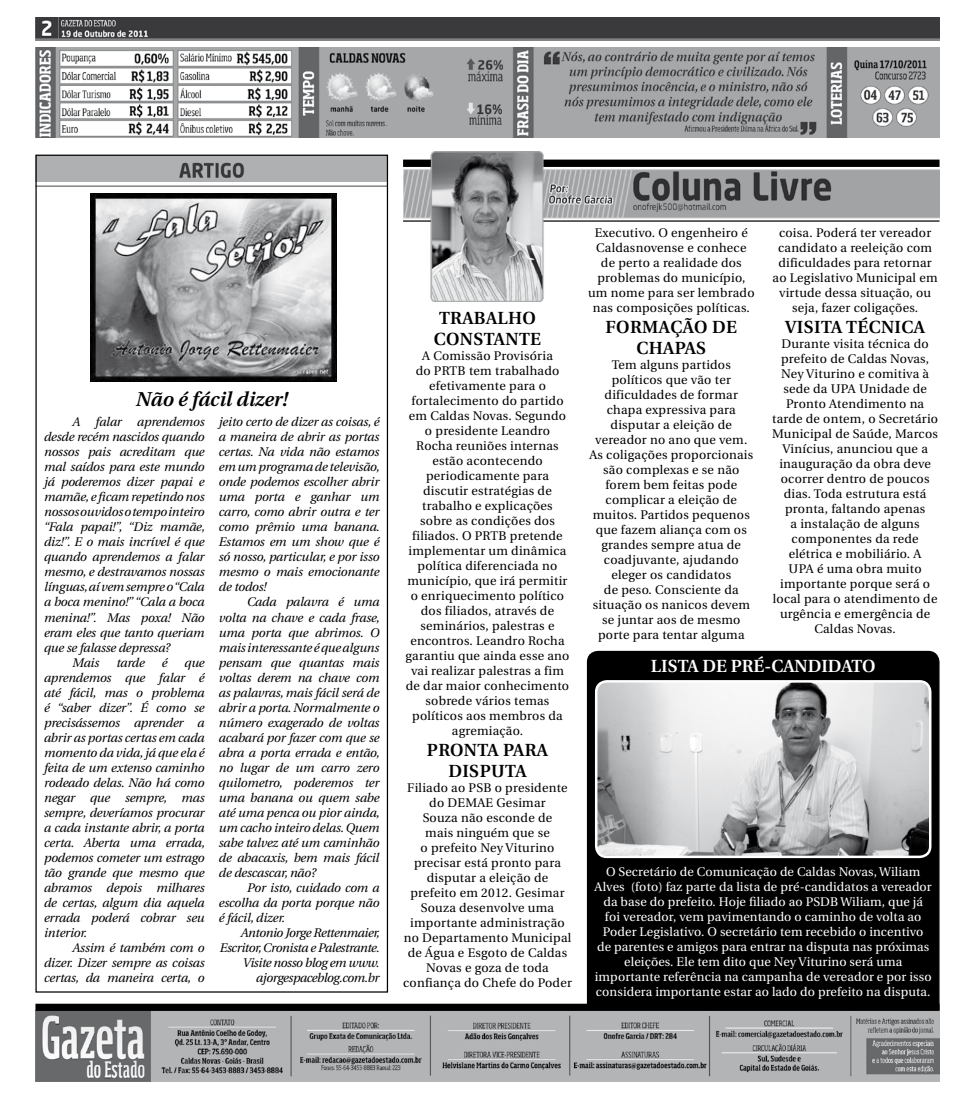
<style>
.page{position:relative;width:975px;height:1099px;background:#fff}
.page>*{position:absolute;margin:0;border:0;box-sizing:border-box;transform-origin:0 0}
.t1{font:italic 600 20px "Utopia";color:#000}
.t2{font:600 17.5px/21px "Utopia";letter-spacing:.02em;color:#000;text-align:center}
.t3{font:600 17.5px "Utopia";color:#fff}
.t4{font:12.5px/15px "Utopia";letter-spacing:.02em;color:#000;text-align:center}
.t5{font:italic 12.5px/15px "Utopia";letter-spacing:-.01em;color:#000;text-align:justify}
.t6{font:12.5px/15px "Utopia";letter-spacing:.01em;color:#fff;text-align:center}
.t7{font:italic 12.5px/15px "Utopia";letter-spacing:-.03em;color:#000;text-align:right}
</style>
<div class="page">
<img style="left:403px;top:151px;width:536px;height:150px">
<div style="left:587px;top:651px;width:351px;height:389px;background:#000;border-radius:11px"></div>
<img style="left:597px;top:681px;width:333px;height:175px">
<div style="left:595px;top:680px;width:336px;height:178px;border:2px solid #fff;border-radius:11px"></div>
<img style="left:35px;top:48px;width:904px;height:90px">
<img style="left:35px;top:1010px;width:904px;height:71px">
<div style="left:35px;top:1003px;width:904px;height:7px;background:#000"></div>
<img style="left:35px;top:18px;width:904px;height:22px">
<img style="left:37px;top:157px;width:349px;height:25px">
<hr style="left:35px;top:185px;width:352px;height:2px;background:#646567">
<img style="left:91px;top:193px;width:245px;height:188px">
<h1 class="t1" style="left:136px;top:388px;width:153px">Não é fácil dizer!</h1>
<p class="t5" style="left:72px;top:415px;width:134px">A falar aprendemos</p>
<p class="t5" style="left:44px;top:430px;width:162px">desde recém nascidos quando</p>
<p class="t5" style="left:44px;top:445px;width:162px">nossos pais acreditam que</p>
<p class="t5" style="left:44px;top:460px;width:162px">mal saídos para este mundo</p>
<p class="t5" style="left:44px;top:475px;width:162px">já poderemos dizer papai e</p>
<p class="t5" style="left:44px;top:490px;width:162px">mamãe, e ficam repetindo nos</p>
<p class="t5" style="left:44px;top:505px;width:162px">nossos ouvidos o tempo inteiro</p>
<p class="t5" style="left:44px;top:520px;width:162px">“Fala papai!”, “Diz mamãe,</p>
<p class="t5" style="left:44px;top:535px;width:162px">diz!”. E o mais incrível é que</p>
<p class="t5" style="left:44px;top:550px;width:162px">quando aprendemos a falar</p>
<p class="t5" style="left:44px;top:565px;width:162px">mesmo, e destravamos nossas</p>
<p class="t5" style="left:44px;top:580px;width:162px">línguas, aí vem sempre o “Cala</p>
<p class="t5" style="left:44px;top:595px;width:162px">a boca menino!” “Cala a boca</p>
<p class="t5" style="left:44px;top:610px;width:162px">menina!”. Mas poxa! Não</p>
<p class="t5" style="left:44px;top:625px;width:162px">eram eles que tanto queriam</p>
<p class="t5" style="left:44px;top:640px;width:128px">que se falasse depressa?</p>
<p class="t5" style="left:72px;top:655px;width:28px">Mais</p>
<p class="t5" style="left:116px;top:655px;width:30px">tarde</p>
<p class="t5" style="left:162px;top:655px;width:7px">é</p>
<p class="t5" style="left:219px;top:415px;width:162px">jeito certo de dizer as coisas, é a maneira de abrir as portas certas. Na vida não estamos em um programa de televisão, onde podemos escolher abrir uma porta e ganhar um carro, como abrir outra e ter como prêmio uma banana.<br>Estamos em um show que é só nosso, particular, e por isso mesmo o mais emocionante de todos!</p>
<p class="t5" style="left:219px;top:595px;width:162px;text-indent:28px">Cada palavra é uma volta na chave e cada frase, uma porta que abrimos. O mais interessante é que alguns pensam que quantas mais voltas derem na chave com as palavras, mais fácil será de abrir a porta. Normalmente o número exagerado de voltas acabará por fazer com que se abra a porta errada e então, no lugar de um carro zero quilometro, poderemos ter uma banana ou quem sabe até uma penca ou pior ainda, um cacho inteiro delas. Quem sabe talvez até um caminhão de abacaxis, bem mais fácil de descascar, não?</p>
<p class="t5" style="left:219px;top:880px;width:162px;text-indent:28px">Por isto, cuidado com a escolha da porta porque não é fácil, dizer.</p>
<p class="t7" style="left:220px;top:925px;width:161px">Antonio Jorge Rettenmaier,<br>Escritor, Cronista e Palestrante.<br>Visite nosso blog em www. ajorgespaceblog.com.br</p>
<p class="t5" style="left:44px;top:655px;width:162px;text-indent:140px">que aprendemos que falar é até fácil, mas o problema é “saber dizer”. É como se precisássemos aprender a abrir as portas certas em cada momento da vida, já que ela é feita de um extenso caminho rodeado delas. Não há como negar que sempre, mas sempre, deveríamos procurar a cada instante abrir, a porta certa. Aberta uma errada, podemos cometer um estrago tão grande que mesmo que abramos depois milhares de certas, algum dia aquela errada poderá cobrar seu interior.</p>
<p class="t5" style="left:44px;top:940px;width:162px;text-indent:28px">Assim é também com o dizer. Dizer sempre as coisas certas, da maneira certa, o</p>
<h2 class="t2" style="left:434px;top:308px;width:109px;text-align:left">TRABALHO<br>CONSTANTE</h2>
<p class="t4" style="left:405px;top:348px;width:165px">A Comissão Provisória<br>do PRTB tem trabalhado efetivamente para o fortalecimento do partido em Caldas Novas. Segundo o presidente Leandro<br>Rocha reuniões internas estão acontecendo periodicamente para discutir estratégias de trabalho e explicações sobre as condições dos filiados. O PRTB pretende implementar um dinâmica política diferenciada no município, que irá permitir o enriquecimento político dos filiados, através de seminários, palestras e encontros. Leandro Rocha garantiu que ainda esse ano vai realizar palestras a fim de dar maior conhecimento sobrede vários temas políticos aos membros da agremiação.</p>
<h2 class="t2" style="left:427px;top:740px;width:123px">PRONTA PARA<br>DISPUTA</h2>
<p class="t4" style="left:403px;top:780px;width:170px">Filiado ao PSB o presidente do DEMAE Gesimar<br>Souza não esconde de<br>mais ninguém que se<br>o prefeito Ney Viturino precisar está pronto para disputar a eleição de prefeito em 2012. Gesimar<br>Souza desenvolve uma importante administração no Departamento Municipal de Água e Esgoto de Caldas<br>Novas e goza de toda confiança do Chefe do Poder</p>
<p class="t4" style="left:588px;top:226px;width:168px">Executivo. O engenheiro é<br>Caldasnovense e conhece de perto a realidade dos problemas do município, um nome para ser lembrado nas composições políticas.</p>
<h2 class="t2" style="left:605px;top:317px;width:133px">FORMAÇÃO DE<br>CHAPAS</h2>
<p class="t4" style="left:589px;top:358px;width:165px">Tem alguns partidos políticos que vão ter dificuldades de formar chapa expressiva para disputar a eleição de vereador no ano que vem.<br>As coligações proporcionais são complexas e se não forem bem feitas pode complicar a eleição de muitos. Partidos pequenos que fazem aliança com os grandes sempre atua de coadjuvante, ajudando eleger os candidatos<br>de peso. Consciente da situação os nanicos devem se juntar aos de mesmo porte para tentar alguma</p>
<p class="t4" style="left:772px;top:226px;width:166px">coisa. Poderá ter vereador candidato a reeleição com dificuldades para retornar ao Legislativo Municipal em virtude dessa situação, ou seja, fazer coligações.</p>
<h2 class="t2" style="left:785px;top:317px;width:141px">VISITA TÉCNICA</h2>
<p class="t4" style="left:772px;top:337px;width:167px">Durante visita técnica do prefeito de Caldas Novas,<br>Ney Viturino e comitiva à sede da UPA Unidade de<br>Pronto Atendimento na tarde de ontem, o Secretário<br>Municipal de Saúde, Marcos<br>Vinícius, anunciou que a inauguração da obra deve ocorrer dentro de poucos dias. Toda estrutura está pronta, faltando apenas<br>a instalação de alguns componentes da rede elétrica e mobiliário. A<br>UPA é uma obra muito importante porque será o local para o atendimento de urgência e emergência de<br>Caldas Novas.</p>
<h2 class="t3" style="left:651px;top:656px;width:226px">LISTA DE PRÉ-CANDIDATO</h2>
<p class="t6" style="left:594px;top:864px;width:338px">O Secretário de Comunicação de Caldas Novas, Wiliam Alves (foto) faz parte da lista de pré-candidatos a vereador da base do prefeito. Hoje filiado ao PSDB Wiliam, que já foi vereador, vem pavimentando o caminho de volta ao Poder Legislativo. O secretário tem recebido o incentivo de parentes e amigos para entrar na disputa nas próximas eleições. Ele tem dito que Ney Viturino será uma importante referência na campanha de vereador e por isso considera importante estar ao lado do prefeito na disputa.</p>
</div>
